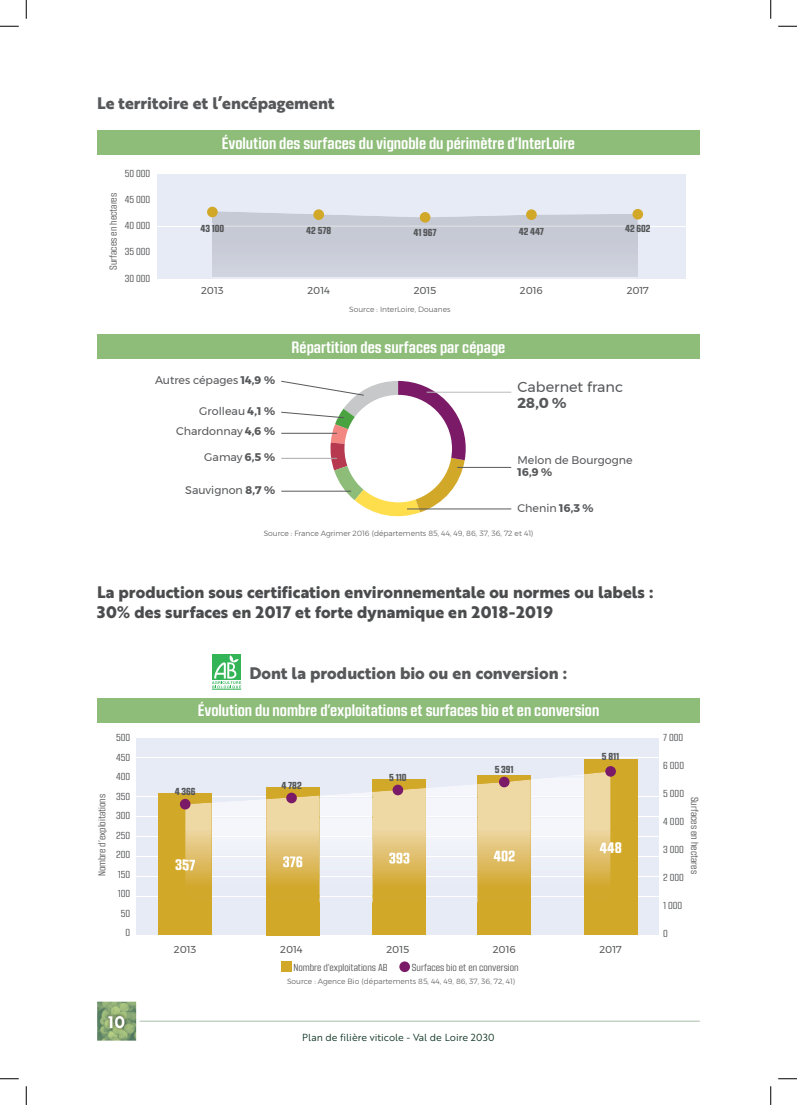
<style>
.page{position:relative;width:797px;height:1105px;background:#fff}
.page>*{position:absolute;margin:0;border:0;box-sizing:border-box;transform-origin:0 0}
.t1{font:700 16.25px "Kuunari Rounded";color:#fff}
.t2{font:700 16.25px/20px "Brother 1816 Extra";color:#4b4c4d}
.t3{font:700 16.25px "Brother 1816 Extra";color:#57585a}
.t4{font:16.25px "Brother 1816 Bold";color:#fff}
.t5{font:900 15px "Kuunari Rounded";color:#fff}
.t6{font:14.38px "Montserrat";color:#57585a}
.t7{font:700 14.38px "Montserrat";color:#57585a}
.t8{font:11.12px "Montserrat";color:#57585a}
.t9{font:700 11.12px "Montserrat";color:#57585a}
.t10{font:10px/19.5px "Kuunari Rounded";color:#57585a;text-align:right}
.t11{font:900 10px "Kuunari Rounded";color:#57585a}
.t12{font:10px "Montserrat";color:#57585a}
.t13{font:10px "Brother 1816 Book";color:#0b301f}
.t14{font:300 7.5px "Montserrat";color:#57585a}
.s1{font-weight:700}
</style>
<div class="page">
<hr style="left:140px;top:1021px;width:559px;height:1px;background:#a9baa9">
<img style="left:97px;top:1002px;width:39px;height:39px">
<img style="left:105px;top:1012px;width:24px;height:20px">
<div style="left:97px;top:130px;width:602px;height:25px;background:#8ebc79"></div>
<div style="left:97px;top:334px;width:602px;height:25px;background:#8ebc79"></div>
<div style="left:157px;top:253px;width:528px;height:26px;background:#e6ebf6"></div>
<div style="left:157px;top:227px;width:528px;height:25px;background:#e6ebf6"></div>
<div style="left:157px;top:201px;width:528px;height:25px;background:#e6ebf6"></div>
<div style="left:157px;top:174px;width:528px;height:25px;background:#e6ebf6"></div>
<div style="left:212px;top:253px;width:425px;height:24px;background:#cdd1dc"></div>
<svg style="left:212px;top:211px;width:425px;height:42px;background:#cacdd8"></svg>
<div style="left:212px;top:215px;width:25px;height:7px;background:#c6cad5"></div>
<svg style="left:281px;top:381px;width:184px;height:136px"></svg>
<hr style="left:426px;top:392px;width:85px;height:1px;background:#b8b9bc">
<hr style="left:457px;top:467px;width:54px;height:1px;background:#57585a">
<hr style="left:407px;top:509px;width:104px;height:1px;background:#57585a">
<div style="left:207px;top:207px;width:11px;height:10px;background:#d2a829;border-radius:50%"></div>
<div style="left:420px;top:212px;width:10px;height:11px;background:#d2a829;border-radius:50%"></div>
<div style="left:526px;top:209px;width:10px;height:11px;background:#d2a829;border-radius:50%"></div>
<div style="left:313px;top:209px;width:11px;height:11px;background:#d2a829;border-radius:50%"></div>
<div style="left:632px;top:209px;width:11px;height:11px;background:#d2a829;border-radius:50%"></div>
<div style="left:212px;top:654px;width:29px;height:26px;background:#32b457"></div>
<svg style="left:212px;top:655px;width:29px;height:35px"></svg>
<div style="left:97px;top:698px;width:603px;height:25px;background:#8ebc79"></div>
<div style="left:136px;top:916px;width:522px;height:19px;background:#e6ebf6"></div>
<div style="left:136px;top:897px;width:522px;height:18px;background:#e6ebf6"></div>
<div style="left:136px;top:877px;width:522px;height:18px;background:#e6ebf6"></div>
<div style="left:136px;top:857px;width:522px;height:19px;background:#e6ebf6"></div>
<div style="left:136px;top:837px;width:522px;height:19px;background:#e6ebf6"></div>
<div style="left:136px;top:817px;width:522px;height:19px;background:#e6ebf6"></div>
<div style="left:136px;top:797px;width:522px;height:19px;background:#e6ebf6"></div>
<div style="left:136px;top:778px;width:522px;height:18px;background:#e6ebf6"></div>
<div style="left:136px;top:758px;width:522px;height:18px;background:#e6ebf6"></div>
<div style="left:136px;top:738px;width:522px;height:19px;background:#e6ebf6"></div>
<div style="left:159px;top:793px;width:53px;height:142px;background:#d2a829"></div>
<div style="left:266px;top:787px;width:53px;height:148px;background:#d2a829"></div>
<div style="left:373px;top:780px;width:53px;height:155px;background:#d2a829"></div>
<div style="left:477px;top:775px;width:54px;height:160px;background:#d2a829"></div>
<div style="left:584px;top:759px;width:53px;height:176px;background:#d2a829"></div>
<svg style="left:185px;top:772px;width:425px;height:130px"></svg>
<div style="left:599px;top:843px;width:11px;height:10px;background:#e4c67d"></div>
<div style="left:605px;top:766px;width:11px;height:11px;background:#7b1a66;border-radius:50%"></div>
<div style="left:392px;top:785px;width:11px;height:10px;background:#7b1a66;border-radius:50%"></div>
<div style="left:286px;top:793px;width:11px;height:10px;background:#7b1a66;border-radius:50%"></div>
<div style="left:180px;top:799px;width:10px;height:10px;background:#7b1a66;border-radius:50%"></div>
<div style="left:281px;top:961px;width:10px;height:11px;background:#d2a829"></div>
<div style="left:399px;top:961px;width:11px;height:11px;background:#7b1a66;border-radius:50%"></div>
<div style="left:499px;top:777px;width:10px;height:10px;background:#7b1a66;border-radius:50%"></div>
<svg style="left:0;top:25px;width:19px;height:2px"></svg>
<svg style="left:778px;top:25px;width:19px;height:2px"></svg>
<svg style="left:0;top:1078px;width:19px;height:1px"></svg>
<svg style="left:778px;top:1078px;width:19px;height:1px"></svg>
<svg style="left:25px;top:0;width:2px;height:19px"></svg>
<svg style="left:25px;top:1086px;width:2px;height:19px"></svg>
<svg style="left:770px;top:0;width:1px;height:19px"></svg>
<svg style="left:770px;top:1086px;width:1px;height:19px"></svg>
<h1 class="t3" style="left:97px;top:93px;width:239px">Le territoire et l’encépagement</h1>
<p class="t10" style="left:125px;top:164px;width:27px">50 000</p>
<p class="t10" style="left:125px;top:190px;width:27px">45 000</p>
<p class="t10" style="left:125px;top:217px;width:27px">40 000</p>
<p class="t10" style="left:125px;top:243px;width:27px">35 000</p>
<p class="t10" style="left:125px;top:269px;width:27px">30 000</p>
<p class="t10" style="left:104px;top:270px;width:79px;rotate:-90deg">Surfaces en hectares</p>
<h1 class="t1" style="left:222px;top:134px;width:354px">Évolution des surfaces du vignoble du périmètre d’InterLoire</h1>
<p class="t11" style="left:200px;top:223px;width:25px">43 100</p>
<p class="t11" style="left:306px;top:224px;width:27px">42 578</p>
<p class="t11" style="left:413px;top:227px;width:25px">41 967</p>
<p class="t11" style="left:518px;top:225px;width:27px">42 447</p>
<p class="t11" style="left:625px;top:222px;width:27px">42 602</p>
<p class="t12" style="left:201px;top:285px;width:24px">2013</p>
<p class="t12" style="left:307px;top:285px;width:24px">2014</p>
<p class="t12" style="left:414px;top:285px;width:24px">2015</p>
<p class="t12" style="left:520px;top:285px;width:24px">2016</p>
<p class="t12" style="left:626px;top:285px;width:24px">2017</p>
<p class="t14" style="left:349px;top:303px;width:103px">Source : InterLoire, Douanes</p>
<h1 class="t1" style="left:291px;top:338px;width:215px">Répartition des surfaces par cépage</h1>
<p class="t8" style="left:155px;top:373px;width:121px">Autres cépages <span class="s1">14,9 %</span></p>
<p class="t8" style="left:199px;top:405px;width:77px">Grolleau <span class="s1">4,1 %</span></p>
<p class="t8" style="left:176px;top:425px;width:100px">Chardonnay <span class="s1">4,6 %</span></p>
<p class="t8" style="left:204px;top:451px;width:72px">Gamay <span class="s1">6,5 %</span></p>
<p class="t8" style="left:185px;top:484px;width:91px">Sauvignon <span class="s1">8,7 %</span></p>
<h3 class="t6" style="left:517px;top:379px;width:107px">Cabernet franc</h3>
<h3 class="t7" style="left:517px;top:391px;width:50px">28,0 %</h3>
<p class="t8" style="left:517px;top:454px;width:117px">Melon de Bourgogne</p>
<p class="t9" style="left:517px;top:463px;width:36px">16,9 %</p>
<p class="t8" style="left:517px;top:502px;width:77px">Chenin <span class="s1">16,3 %</span></p>
<p class="t14" style="left:264px;top:528px;width:271px">Source : France Agrimer 2016 (départements 85, 44, 49, 86, 37, 36, 72 et 41)</p>
<h1 class="t2" style="left:97px;top:582px;width:557px">La production sous certification environnementale ou normes ou labels :<br>30% des surfaces en 2017 et forte dynamique en 2018-2019</h1>
<h1 class="t3" style="left:249px;top:663px;width:319px">Dont la production bio ou en conversion :</h1>
<h1 class="t1" style="left:198px;top:702px;width:403px">Évolution du nombre d’exploitations et surfaces bio et en conversion</h1>
<p class="t10" style="left:116px;top:729px;width:16px">500<br>450<br>400<br>350<br>300<br>250<br>200<br>150<br>100<br>50<br>0</p>
<p class="t10" style="left:663px;top:729px;width:22px">7 000</p>
<p class="t11" style="left:602px;top:751px;width:19px">5 811</p>
<p class="t10" style="left:663px;top:757px;width:22px">6 000</p>
<p class="t10" style="left:663px;top:785px;width:22px">5 000</p>
<p class="t10" style="left:663px;top:812px;width:22px">4 000</p>
<p class="t10" style="left:663px;top:840px;width:22px">3 000</p>
<p class="t10" style="left:663px;top:868px;width:22px">2 000</p>
<p class="t10" style="left:663px;top:896px;width:21px">1 000</p>
<p class="t10" style="left:663px;top:924px;width:6px">0</p>
<p class="t11" style="left:495px;top:763px;width:20px">5 391</p>
<p class="t11" style="left:389px;top:771px;width:19px">5 110</p>
<p class="t11" style="left:281px;top:779px;width:22px">4 782</p>
<p class="t11" style="left:175px;top:785px;width:22px">4 366</p>
<p class="t10" style="left:93px;top:876px;width:84px;rotate:-90deg">Nombre d’exploitations</p>
<p class="t10" style="left:703px;top:797px;width:79px;rotate:90deg">Surfaces en hectares</p>
<h2 class="t5" style="left:599px;top:839px;width:24px">448</h2>
<h2 class="t5" style="left:175px;top:856px;width:22px">357</h2>
<h2 class="t5" style="left:282px;top:853px;width:22px">376</h2>
<h2 class="t5" style="left:389px;top:849px;width:23px">393</h2>
<h2 class="t5" style="left:493px;top:847px;width:23px">402</h2>
<p class="t12" style="left:174px;top:944px;width:24px">2013</p>
<p class="t12" style="left:280px;top:944px;width:24px">2014</p>
<p class="t12" style="left:386px;top:944px;width:24px">2015</p>
<p class="t12" style="left:493px;top:944px;width:24px">2016</p>
<p class="t12" style="left:599px;top:944px;width:24px">2017</p>
<p class="t10" style="left:293px;top:958px;width:96px">Nombre d’exploitations AB</p>
<p class="t10" style="left:412px;top:958px;width:108px">Surfaces bio et en conversion</p>
<h1 class="t4" style="left:108px;top:1012px;width:19px">10</h1>
<p class="t14" style="left:287px;top:975px;width:230px">Source : Agence Bio (départements 85, 44, 49, 86, 37, 36, 72, 41)</p>
<p class="t13" style="left:302px;top:1031px;width:194px">Plan de filière viticole - Val de Loire 2030</p>
</div>
